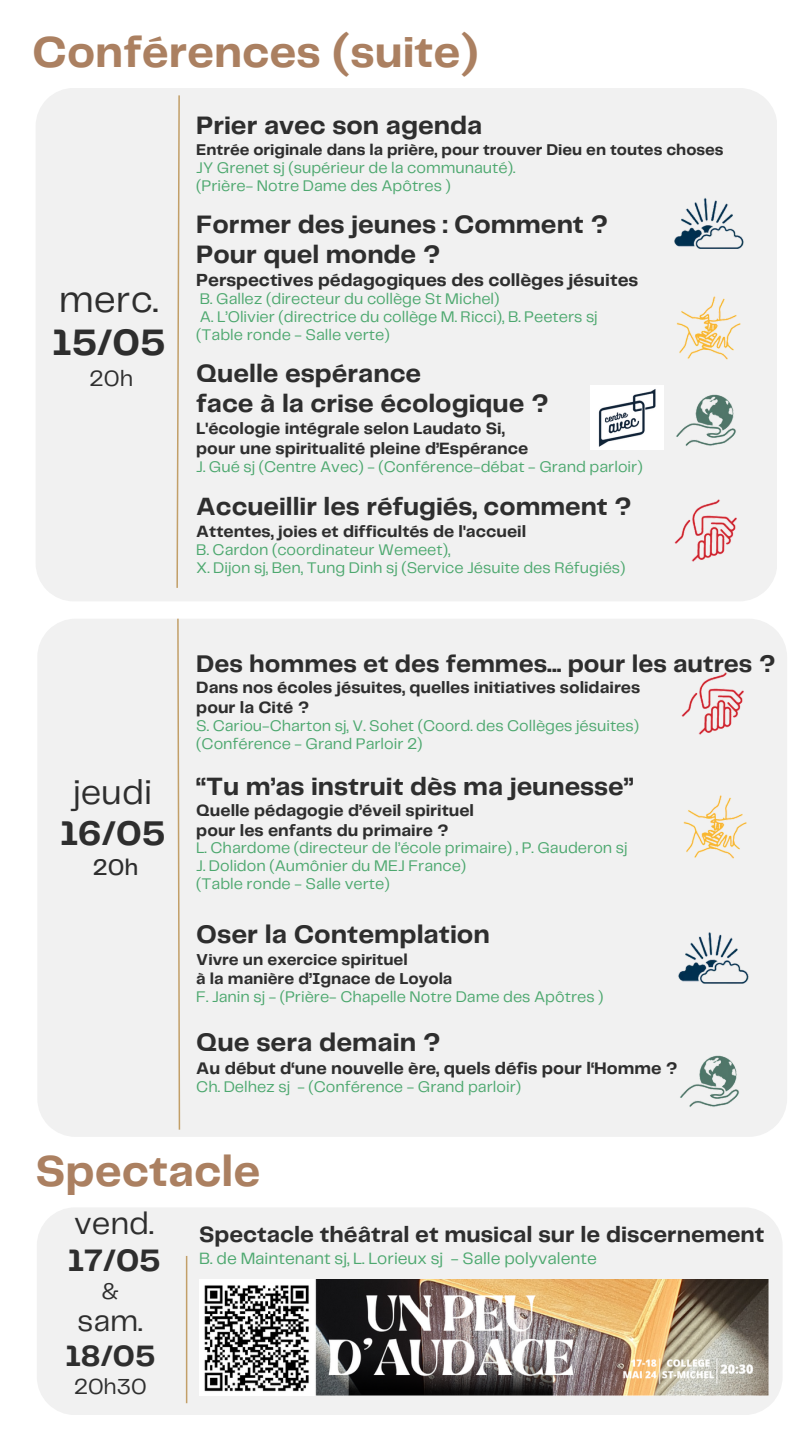
<style>
.page{position:relative;width:810px;height:1441px;background:#fff}
.page>*{position:absolute;margin:0;border:0;box-sizing:border-box;transform-origin:0 0}
.t1{font:700 45px "Telegraf";color:#ab8061}
.t2{font:38.2px/43.5px "Telegraf";color:#2e2e2e}
.t3{font:35.6px/40.5px "Telegraf";color:#2e2e2e;text-align:center}
.t4{font:32.2px/36.7px "Telegraf";color:#2e2e2e}
.t5{font:700 30.6px/34.5px "Telegraf";color:#2e2e2e;text-align:center}
.t6{font:700 26.4px "Telegraf";color:#2e2e2e}
.t7{font:700 26.2px "Telegraf";color:#2e2e2e}
.t8{font:700 26.1px "Telegraf";color:#2e2e2e}
.t9{font:700 26px "Telegraf";color:#2e2e2e}
.t10{font:700 25.9px "Telegraf";color:#2e2e2e}
.t11{font:700 25px "Telegraf";color:#2e2e2e}
.t12{font:23.6px "Telegraf";color:#2e2e2e}
.t13{font:500 23.5px "Telegraf";color:#2e2e2e}
.t14{font:700 23px "Telegraf";color:#2e2e2e}
.t15{font:23px "Telegraf";color:#2e2e2e}
.t16{font:22.6px "Telegraf";color:#2e2e2e}
.t17{font:700 18.2px "Telegraf";color:#2e2e2e}
.t18{font:700 17.4px "Telegraf";color:#2e2e2e}
.t19{font:700 17px "Telegraf";color:#2e2e2e}
.t20{font:17px "Telegraf";color:#4da86f}
.t21{font:700 16.4px "Telegraf";color:#2e2e2e}
.t22{font:700 16.2px "Telegraf";color:#2e2e2e}
.t23{font:16px "Telegraf";color:#4da86f}
.s1{font-weight:700}
.s2{font-weight:400}
</style>
<div class="page">
<div style="left:36px;top:88px;width:741px;height:513px;background:#f1f1f1"></div>
<svg style="left:176px;top:94px;width:5px;height:495px"></svg>
<div style="left:38px;top:619px;width:749px;height:517px;background:#f1f1f1"></div>
<svg style="left:176px;top:618px;width:5px;height:512px"></svg>
<div style="left:37px;top:1208px;width:745px;height:206px;background:#f1f1f1"></div>
<img style="left:663px;top:183px;width:91px;height:79px">
<img style="left:670px;top:295px;width:77px;height:71px">
<img style="left:671px;top:387px;width:72px;height:64px">
<img style="left:667px;top:489px;width:78px;height:80px">
<img style="left:667px;top:917px;width:91px;height:79px">
<img style="left:674px;top:1048px;width:73px;height:63px">
<img style="left:674px;top:662px;width:77px;height:80px">
<img style="left:676px;top:794px;width:78px;height:71px">
<img style="left:199px;top:1279px;width:569px;height:115px">
<hr style="left:186px;top:1255px;width:1px;height:147px;background:#c29f68">
<img style="left:591px;top:385px;width:72px;height:64px">
<p class="t1" style="left:32px;top:33px;width:448px">Conférences (suite)</p>
<h3 class="t2" style="left:52px;top:279px;width:115px">merc.<br><span class="s1">15/05</span></h3>
<h3 class="t15" style="left:89px;top:368px;width:45px">20h</h3>
<p class="t3" style="left:60px;top:773px;width:107px">jeudi<br><span class="s1">16/05</span></p>
<p class="t13" style="left:92px;top:857px;width:48px">20h</p>
<h1 class="t7" style="left:196px;top:114px;width:287px">Prier avec son agenda</h1>
<p class="t22" style="left:196px;top:142px;width:529px">Entrée originale dans la prière, pour trouver Dieu en toutes choses</p>
<p class="t23" style="left:196px;top:160px;width:321px">JY Grenet sj (supérieur de la communauté).</p>
<p class="t23" style="left:196px;top:178px;width:256px">(Prière- Notre Dame des Apôtres )</p>
<p class="t7" style="left:196px;top:213px;width:413px">Former des jeunes : Comment ?</p>
<p class="t7" style="left:196px;top:243px;width:246px">Pour quel monde ?</p>
<p class="t17" style="left:196px;top:272px;width:444px">Perspectives pédagogiques des collèges jésuites</p>
<p class="t23" style="left:200px;top:292px;width:301px">B. Gallez (directeur du collège St Michel)</p>
<p class="t23" style="left:200px;top:310px;width:399px">A. L’Olivier (directrice du collège M. Ricci), B. Peeters sj</p>
<p class="t23" style="left:196px;top:328px;width:195px">(Table ronde - Salle verte)</p>
<p class="t8" style="left:196px;top:362px;width:226px">Quelle espérance</p>
<p class="t8" style="left:196px;top:392px;width:354px">face à la crise écologique ?</p>
<p class="t19" style="left:196px;top:421px;width:310px">L'écologie intégrale selon Laudato Si,</p>
<p class="t19" style="left:196px;top:441px;width:333px">pour une spiritualité pleine d’Espérance</p>
<p class="t23" style="left:196px;top:460px;width:448px">J. Gué sj (Centre Avec) - (Conférence-débat - Grand parloir)</p>
<p class="t10" style="left:196px;top:495px;width:437px">Accueillir les réfugiés, comment ?</p>
<p class="t19" style="left:196px;top:523px;width:331px">Attentes, joies et difficultés de l'accueil</p>
<p class="t23" style="left:196px;top:542px;width:256px">B. Cardon (coordinateur Wemeet),</p>
<p class="t23" style="left:196px;top:560px;width:431px">X. Dijon sj, Ben, Tung Dinh sj (Service Jésuite des Réfugiés)</p>
<p class="t11" style="left:196px;top:652px;width:581px">Des hommes et des femmes... pour les autres ?</p>
<p class="t19" style="left:196px;top:680px;width:446px">Dans nos écoles jésuites, quelles initiatives solidaires</p>
<p class="t19" style="left:196px;top:699px;width:114px">pour la Cité ?</p>
<p class="t23" style="left:196px;top:718px;width:444px">S. Cariou-Charton sj, V. Sohet (Coord. des Collèges jésuites)</p>
<p class="t23" style="left:196px;top:736px;width:228px">(Conférence - Grand Parloir 2)</p>
<p class="t9" style="left:196px;top:774px;width:439px">“Tu m’as instruit dès ma jeunesse”</p>
<h2 class="t19" style="left:196px;top:803px;width:279px">Quelle pédagogie d’éveil spirituel</h2>
<h2 class="t19" style="left:196px;top:822px;width:254px">pour les enfants du primaire ?</h2>
<p class="t23" style="left:196px;top:841px;width:433px">L. Chardome (directeur de l’école primaire) , P. Gauderon sj</p>
<p class="t23" style="left:196px;top:859px;width:271px">J. Dolidon (Aumônier du MEJ France)</p>
<p class="t23" style="left:196px;top:876px;width:195px">(Table ronde - Salle verte)</p>
<p class="t6" style="left:196px;top:923px;width:295px">Oser la Contemplation</p>
<p class="t21" style="left:196px;top:952px;width:213px">Vivre un exercice spirituel</p>
<p class="t21" style="left:196px;top:971px;width:258px">à la manière d’Ignace de Loyola</p>
<p class="t23" style="left:196px;top:989px;width:409px">F. Janin sj - (Prière- Chapelle Notre Dame des Apôtres )</p>
<p class="t6" style="left:196px;top:1031px;width:246px">Que sera demain ?</p>
<p class="t18" style="left:196px;top:1060px;width:483px">Au début d‘une nouvelle ère, quels défis pour l‘Homme ?</p>
<p class="t23" style="left:196px;top:1079px;width:326px">Ch. Delhez sj - (Conférence - Grand parloir)</p>
<h4 class="t1" style="left:36px;top:1151px;width:226px">Spectacle</h4>
<p class="t4" style="left:67px;top:1206px;width:95px">vend.<br><span class="s1">17/05</span></p>
<h1 class="t12" style="left:101px;top:1280px;width:19px">&amp;</h1>
<h1 class="t5" style="left:65px;top:1305px;width:92px"><span class="s2">sam.<br></span>18/05</h1>
<h1 class="t16" style="left:74px;top:1376px;width:74px">20h30</h1>
<p class="t14" style="left:199px;top:1224px;width:567px">Spectacle théâtral et musical sur le discernement</p>
<p class="t20" style="left:199px;top:1250px;width:399px">B. de Maintenant sj, L. Lorieux sj - Salle polyvalente</p>
</div>
